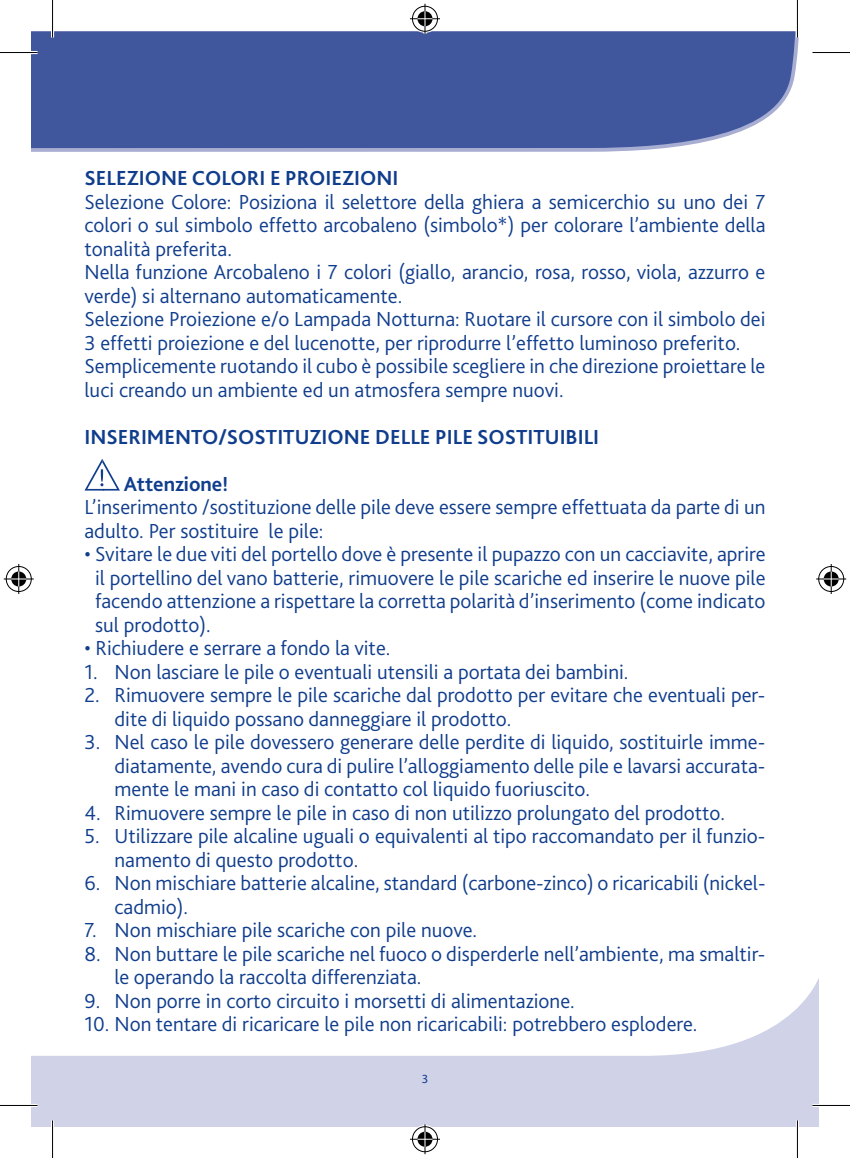
<style>
.page{position:relative;width:850px;height:1158px;background:#fff}
.page>*{position:absolute;margin:0;border:0;box-sizing:border-box;transform-origin:0 0}
.t1{font:300 21.25px/23.5px "Bliss 2";color:#103d8c}
.t2{font:700 21.25px "Bliss 2";color:#103d8c}
.t3{font:12.5px "Myriad Pro";color:#103d8c}
</style>
<div class="page">
<svg style="left:31px;top:980px;width:787px;height:146px;fill:#d0d2e7"></svg>
<svg style="left:31px;top:31px;width:769px;height:121px;background:#4b5fa2"></svg>
<svg style="left:85px;top:458px;width:35px;height:32px"></svg>
<hr style="left:0;top:51px;width:38px;height:3px;background:#fff">
<hr style="left:0;top:1103px;width:38px;height:3px;background:#fff">
<hr style="left:812px;top:1103px;width:37px;height:3px;background:#fff">
<hr style="left:51px;top:0;width:3px;height:38px;background:#fff">
<hr style="left:51px;top:1120px;width:3px;height:37px;background:#fff">
<hr style="left:795px;top:0;width:3px;height:38px;background:#fff">
<hr style="left:795px;top:1120px;width:3px;height:37px;background:#fff">
<hr style="left:0;top:52px;width:38px;height:1px;background:#000">
<hr style="left:812px;top:52px;width:37px;height:1px;background:#000">
<hr style="left:0;top:1104px;width:38px;height:1px;background:#000">
<hr style="left:812px;top:1104px;width:37px;height:1px;background:#000">
<hr style="left:52px;top:0;width:1px;height:38px;background:#000">
<hr style="left:52px;top:1120px;width:1px;height:37px;background:#000">
<hr style="left:796px;top:0;width:1px;height:38px;background:#000">
<hr style="left:796px;top:1120px;width:1px;height:37px;background:#000">
<div style="left:410px;top:5px;width:29px;height:28px;border:3px solid #fff;border-radius:50%"></div>
<hr style="left:410px;top:17px;width:30px;height:3px;background:#fff">
<hr style="left:423px;top:4px;width:3px;height:30px;background:#fff">
<div style="left:415px;top:10px;width:19px;height:18px;border:3px solid #fff;border-radius:50%"></div>
<div style="left:412px;top:6px;width:25px;height:26px;border:1px solid #000;border-radius:50%"></div>
<hr style="left:410px;top:18px;width:30px;height:1px;background:#000">
<hr style="left:424px;top:4px;width:1px;height:30px;background:#000">
<svg style="left:417px;top:11px;width:15px;height:15px"></svg>
<div style="left:410px;top:1125px;width:29px;height:28px;border:3px solid #fff;border-radius:50%"></div>
<hr style="left:410px;top:1137px;width:30px;height:3px;background:#fff">
<hr style="left:423px;top:1124px;width:3px;height:30px;background:#fff">
<div style="left:415px;top:1130px;width:19px;height:18px;border:3px solid #fff;border-radius:50%"></div>
<div style="left:412px;top:1126px;width:25px;height:25px;border:1px solid #000;border-radius:50%"></div>
<hr style="left:410px;top:1138px;width:30px;height:1px;background:#000">
<hr style="left:424px;top:1124px;width:1px;height:30px;background:#000">
<svg style="left:417px;top:1131px;width:15px;height:15px"></svg>
<div style="left:5px;top:565px;width:28px;height:28px;border:3px solid #fff;border-radius:50%"></div>
<hr style="left:4px;top:577px;width:30px;height:3px;background:#fff">
<hr style="left:17px;top:564px;width:3px;height:30px;background:#fff">
<div style="left:10px;top:570px;width:18px;height:18px;border:3px solid #fff;border-radius:50%"></div>
<div style="left:6px;top:566px;width:26px;height:25px;border:1px solid #000;border-radius:50%"></div>
<hr style="left:4px;top:578px;width:30px;height:1px;background:#000">
<hr style="left:18px;top:564px;width:1px;height:30px;background:#000">
<svg style="left:11px;top:571px;width:15px;height:15px"></svg>
<div style="left:816px;top:565px;width:28px;height:28px;border:3px solid #fff;border-radius:50%"></div>
<hr style="left:815px;top:577px;width:30px;height:3px;background:#fff">
<hr style="left:829px;top:564px;width:3px;height:30px;background:#fff">
<div style="left:821px;top:570px;width:18px;height:18px;border:3px solid #fff;border-radius:50%"></div>
<div style="left:818px;top:566px;width:25px;height:25px;border:1px solid #000;border-radius:50%"></div>
<hr style="left:815px;top:578px;width:30px;height:1px;background:#000">
<hr style="left:830px;top:564px;width:1px;height:30px;background:#000">
<svg style="left:823px;top:571px;width:15px;height:15px"></svg>
<p class="t2" style="left:84px;top:167px;width:315px">SELEZIONE COLORI E PROIEZIONI</p>
<p class="t1" style="left:84px;top:189px;width:682px">Selezione Colore: Posiziona il selettore della ghiera a semicerchio su uno dei 7 colori o sul simbolo effetto arcobaleno (simbolo*) per colorare l’ambiente della tonalità preferita.<br>Nella funzione Arcobaleno i 7 colori (giallo, arancio, rosa, rosso, viola, azzurro e verde) si alternano automaticamente.<br>Selezione Proiezione e/o Lampada Notturna: Ruotare il cursore con il simbolo dei 3 effetti proiezione e del lucenotte, per riprodurre l’effetto luminoso preferito.<br>Semplicemente ruotando il cubo è possibile scegliere in che direzione proiettare le luci creando un ambiente ed un atmosfera sempre nuovi.</p>
<p class="t2" style="left:84px;top:425px;width:516px">INSERIMENTO/SOSTITUZIONE DELLE PILE SOSTITUIBILI</p>
<p class="t2" style="left:124px;top:472px;width:106px">Attenzione!</p>
<p class="t1" style="left:84px;top:496px;width:682px">L’inserimento /sostituzione delle pile deve essere sempre effettuata da parte di un adulto. Per sostituire le pile:</p>
<p class="t1" style="left:95px;top:541px;width:671px;text-align:justify;text-indent:-11px">• Svitare le due viti del portello dove è presente il pupazzo con un cacciavite, aprire il portellino del vano batterie, rimuovere le pile scariche ed inserire le nuove pile facendo attenzione a rispettare la corretta polarità d’inserimento (come indicato sul prodotto).</p>
<p class="t1" style="left:84px;top:635px;width:307px">• Richiudere e serrare a fondo la vite.</p>
<p class="t1" style="left:84px;top:659px;width:545px">1. Non lasciare le pile o eventuali utensili a portata dei bambini.</p>
<p class="t1" style="left:114px;top:682px;width:652px;text-indent:-30px">2. Rimuovere sempre le pile scariche dal prodotto per evitare che eventuali per&shy;dite di liquido possano danneggiare il prodotto.</p>
<p class="t1" style="left:114px;top:729px;width:652px;text-align:justify;text-indent:-30px">3. Nel caso le pile dovessero generare delle perdite di liquido, sostituirle imme&shy;diatamente, avendo cura di pulire l’alloggiamento delle pile e lavarsi accurata&shy;mente le mani in caso di contatto col liquido fuoriuscito.</p>
<p class="t1" style="left:84px;top:801px;width:641px">4. Rimuovere sempre le pile in caso di non utilizzo prolungato del prodotto.</p>
<p class="t1" style="left:114px;top:824px;width:652px;text-indent:-30px">5. Utilizzare pile alcaline uguali o equivalenti al tipo raccomandato per il funzio&shy;namento di questo prodotto.</p>
<p class="t1" style="left:114px;top:870px;width:652px;text-indent:-30px">6. Non mischiare batterie alcaline, standard (carbone-zinco) o ricaricabili (nickel&shy;cadmio).</p>
<p class="t1" style="left:84px;top:917px;width:394px">7. Non mischiare pile scariche con pile nuove.</p>
<p class="t1" style="left:114px;top:941px;width:652px;text-indent:-30px">8. Non buttare le pile scariche nel fuoco o disperderle nell’ambiente, ma smaltir&shy;le operando la raccolta differenziata.</p>
<p class="t1" style="left:84px;top:988px;width:491px">9. Non porre in corto circuito i morsetti di alimentazione.</p>
<p class="t1" style="left:84px;top:1011px;width:614px">10. Non tentare di ricaricare le pile non ricaricabili: potrebbero esplodere.</p>
<p class="t3" style="left:421px;top:1071px;width:8px">3</p>
</div>
